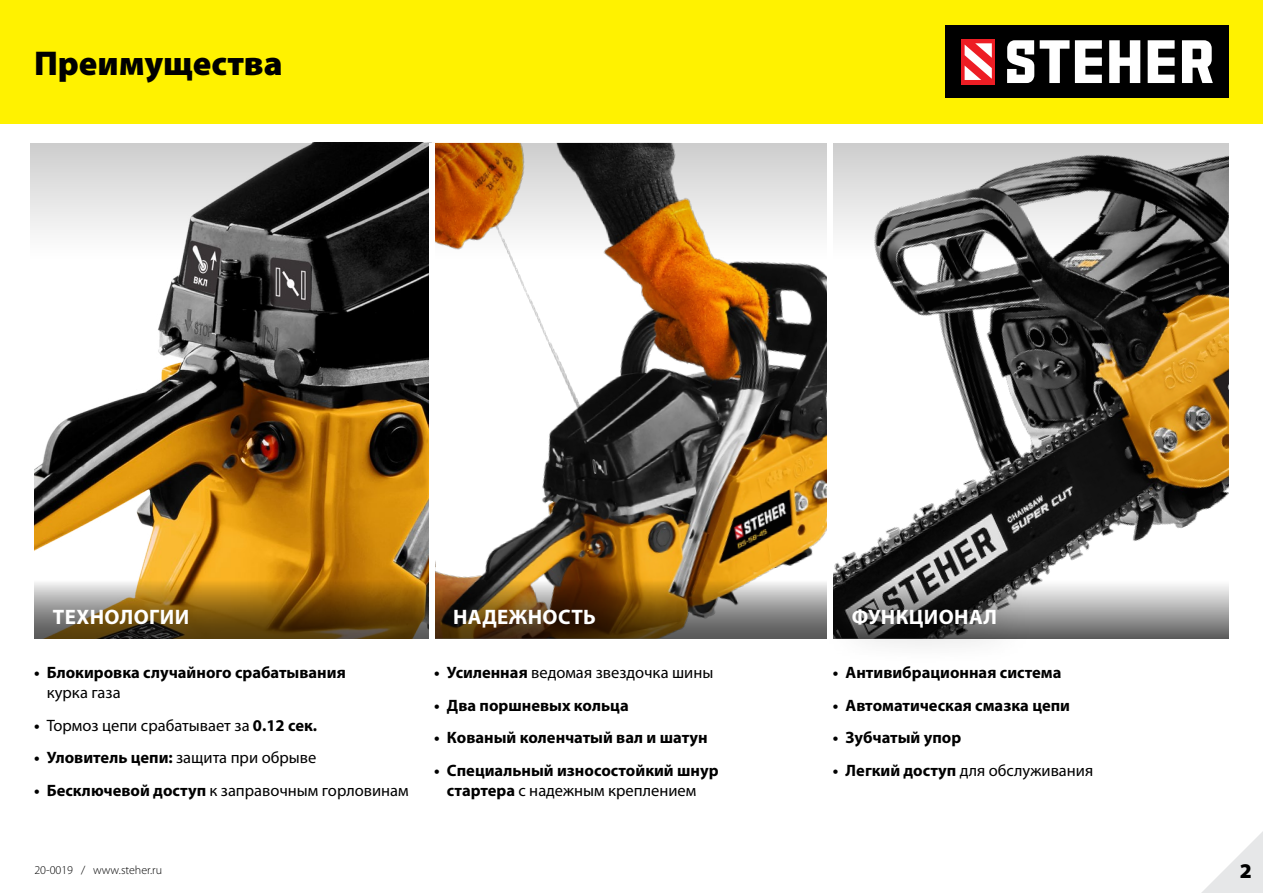
<style>
.page{position:relative;width:1263px;height:893px;background:#fff}
.page>*{position:absolute;margin:0;border:0;box-sizing:border-box;transform-origin:0 0}
.t1{font:900 34.5px "Myriad Pro";color:#000}
.t2{font:700 21px "Myriad Pro";letter-spacing:.02em;color:#fff}
.t3{font:900 21px "Myriad Pro";color:#000}
.t4{font:700 16.5px/19.8px "Myriad Pro";color:#000;text-align:center}
.t5{font:16.5px "Myriad Pro";color:#000}
.t6{font:300 12px "Myriad Pro";color:#000}
.s1{font-weight:700}
.s2{font-weight:400}
</style>
<div class="page">
<img style="left:833px;top:262px;width:396px;height:317px">
<img style="left:34px;top:262px;width:793px;height:317px">
<div style="left:0;top:0;width:1263px;height:123px;background:#fff200"></div>
<svg style="left:1201px;top:831px;width:62px;height:62px"></svg>
<svg style="left:34px;top:579px;width:395px;height:60px;background:#87662b"></svg>
<img style="left:435px;top:579px;width:386px;height:60px">
<div style="left:833px;top:579px;width:396px;height:60px;background:linear-gradient(to bottom,#fff,#5f5f5f)"></div>
<svg style="left:833px;top:143px;width:396px;height:119px;background:#8c8c8c"></svg>
<svg style="left:435px;top:143px;width:392px;height:119px"></svg>
<svg style="left:30px;top:143px;width:399px;height:119px;background:#828282"></svg>
<div style="left:821px;top:575px;width:214px;height:89px;background:#000;opacity:.6"></div>
<div style="left:429px;top:143px;width:5px;height:496px;background:#fff"></div>
<div style="left:828px;top:143px;width:5px;height:496px;background:#fff"></div>
<div style="left:945px;top:25px;width:284px;height:73px;background:#000"></div>
<div style="left:961px;top:39px;width:34px;height:45px;background:#ed1d24"></div>
<svg style="left:964px;top:43px;width:28px;height:37px"></svg>
<svg style="left:1007px;top:40px;width:27px;height:43px"></svg>
<svg style="left:1040px;top:40px;width:29px;height:43px"></svg>
<svg style="left:1075px;top:40px;width:27px;height:43px"></svg>
<svg style="left:1109px;top:40px;width:31px;height:43px"></svg>
<svg style="left:1148px;top:40px;width:26px;height:43px"></svg>
<svg style="left:1182px;top:40px;width:31px;height:43px"></svg>
<h1 class="t1" style="left:34px;top:40px;width:250px">Преимущества</h1>
<p class="t2" style="left:53px;top:603px;width:138px">ТЕХНОЛОГИИ</p>
<p class="t2" style="left:453px;top:603px;width:144px">НАДЕЖНОСТЬ</p>
<p class="t2" style="left:852px;top:603px;width:147px">ФУНКЦИОНАЛ</p>
<p class="t4" style="left:34px;top:662px;width:313px">• Блокировка случайного срабатывания</p>
<p class="t5" style="left:47px;top:682px;width:75px">курка газа</p>
<p class="t5" style="left:34px;top:715px;width:285px"><span class="s1">•</span> Тормоз цепи срабатывает за <span class="s1">0.12 сек.</span></p>
<p class="t4" style="left:34px;top:747px;width:284px">• Уловитель цепи: <span class="s2">защита при обрыве</span></p>
<p class="t5" style="left:34px;top:780px;width:376px"><span class="s1">• Бесключевой доступ</span> к заправочным горловинам</p>
<p class="t6" style="left:34px;top:862px;width:129px">20-0019 / www.steher.ru</p>
<p class="t5" style="left:434px;top:663px;width:281px"><span class="s1">• Усиленная</span> ведомая звездочка шины</p>
<p class="t4" style="left:434px;top:695px;width:196px">• Два поршневых кольца</p>
<p class="t4" style="left:434px;top:727px;width:275px">• Кованый коленчатый вал и шатун</p>
<p class="t4" style="left:434px;top:760px;width:286px">• Специальный износостойкий шнур стартера <span class="s2">с надежным креплением</span></p>
<p class="t4" style="left:833px;top:662px;width:230px">• Антивибрационная система</p>
<p class="t4" style="left:833px;top:695px;width:239px">• Автоматическая смазка цепи</p>
<p class="t4" style="left:833px;top:727px;width:130px">• Зубчатый упор</p>
<p class="t5" style="left:833px;top:760px;width:262px"><span class="s1">• Легкий доступ</span> для обслуживания</p>
<p class="t3" style="left:1240px;top:856px;width:14px">2</p>
</div>
